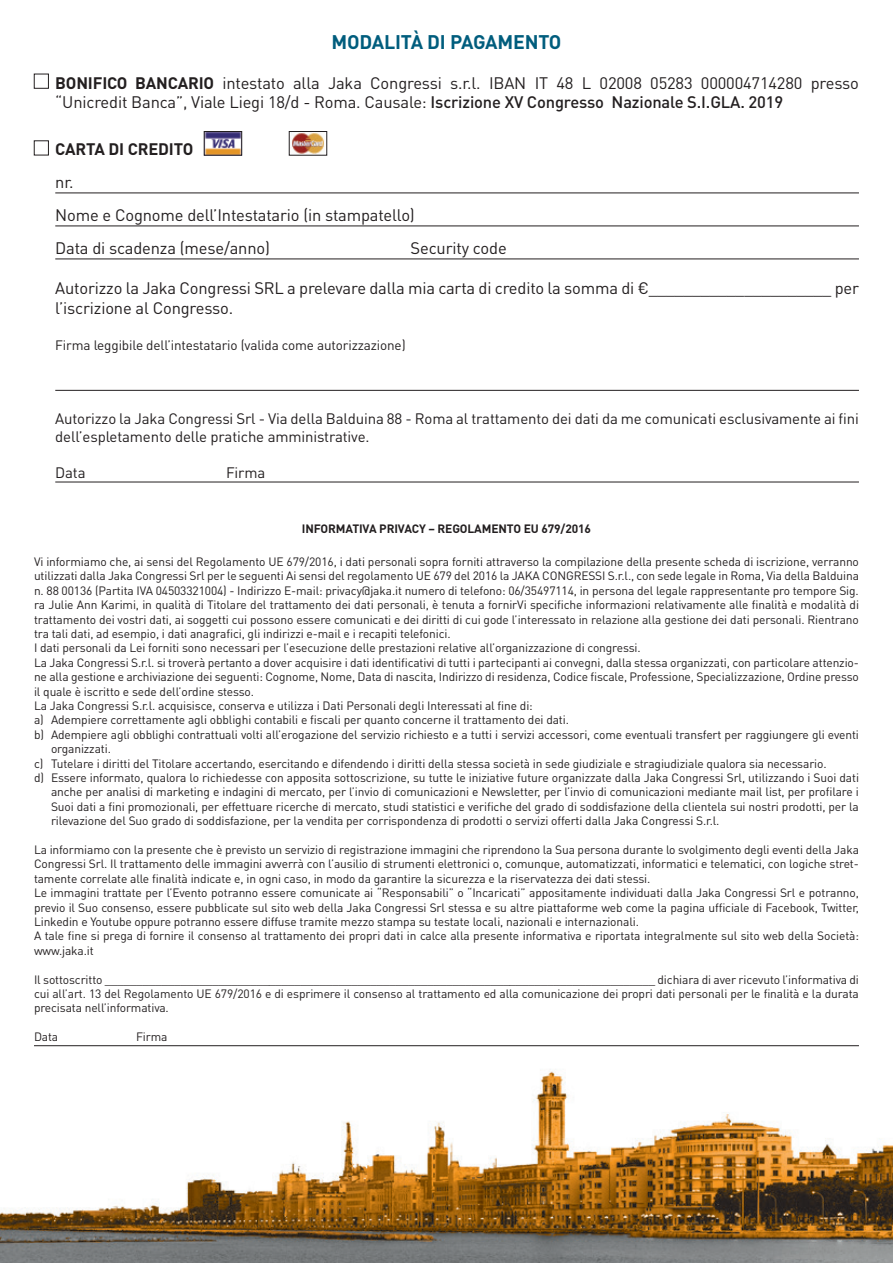
<style>
.page{position:relative;width:893px;height:1263px;background:#fff}
.page>*{position:absolute;margin:0;border:0;box-sizing:border-box;transform-origin:0 0}
.t1{font:700 19.5px "DIN Pro";letter-spacing:-.01em;color:#005d7d}
.t2{font:16.5px/19.8px "DIN Pro";letter-spacing:-.01em;color:#231f20}
.t3{font:700 16.5px "DIN Pro";letter-spacing:-.01em;color:#231f20}
.t4{font:15px/18px "DIN Pro";letter-spacing:-.01em;color:#231f20}
.t5{font:13.5px "DIN Pro";letter-spacing:-.01em;color:#231f20}
.t6{font:12px/14.4px "DIN Pro";letter-spacing:-.01em;color:#231f20}
.t7{font:700 12px "DIN Pro";letter-spacing:-.01em;color:#231f20}
.s1{font-weight:700}
.s2{font-weight:500}
</style>
<div class="page">
<img style="left:0;top:1046px;width:893px;height:217px">
<hr style="left:55px;top:193px;width:804px;height:1px;background:#231f20">
<hr style="left:55px;top:226px;width:804px;height:1px;background:#231f20">
<hr style="left:55px;top:259px;width:804px;height:1px;background:#231f20">
<hr style="left:55px;top:390px;width:804px;height:1px;background:#231f20">
<hr style="left:55px;top:482px;width:804px;height:1px;background:#231f20">
<hr style="left:34px;top:1045px;width:825px;height:1px;background:#231f20">
<div style="left:34px;top:74px;width:15px;height:15px;border:1px solid #231f20"></div>
<div style="left:34px;top:141px;width:15px;height:14px;border:1px solid #231f20"></div>
<img style="left:206px;top:133px;width:34px;height:20px">
<div style="left:204px;top:131px;width:38px;height:24px;border:1px solid #231f20"></div>
<img style="left:291px;top:133px;width:33px;height:20px">
<div style="left:289px;top:131px;width:38px;height:24px;border:1px solid #231f20"></div>
<h1 class="t1" style="left:331px;top:29px;width:231px">MODALITÀ DI PAGAMENTO</h1>
<h2 class="t2" style="left:55px;top:72px;width:805px"><span class="s1">BONIFICO BANCARIO</span> intestato alla Jaka Congressi s.r.l. IBAN IT 48 L 02008 05283 000004714280 presso “Unicredit Banca”, Viale Liegi 18/d - Roma. Causale: <span class="s2">Iscrizione XV Congresso Nazionale S.I.GLA. 2019</span></h2>
<h2 class="t3" style="left:55px;top:138px;width:140px">CARTA DI CREDITO</h2>
<h2 class="t2" style="left:55px;top:165px;width:361px;line-height:33px">nr.<br>Nome e Cognome dell’Intestatario (in stampatello)<br>Data di scadenza (mese/anno)</h2>
<h2 class="t2" style="left:411px;top:238px;width:98px">Security code</h2>
<h2 class="t2" style="left:55px;top:277px;width:805px">Autorizzo la Jaka Congressi SRL a prelevare dalla mia carta di credito la somma di €_____________________ per l’iscrizione al Congresso.</h2>
<p class="t5" style="left:55px;top:336px;width:352px">Firma leggibile dell’intestatario (valida come autorizzazione)</p>
<p class="t4" style="left:55px;top:408px;width:805px">Autorizzo la Jaka Congressi Srl - Via della Balduina 88 - Roma al trattamento dei dati da me comunicati esclusivamente ai fini dell’espletamento delle pratiche amministrative.</p>
<p class="t4" style="left:55px;top:462px;width:32px">Data</p>
<p class="t4" style="left:226px;top:462px;width:41px">Firma</p>
<p class="t7" style="left:302px;top:520px;width:291px">INFORMATIVA PRIVACY – REGOLAMENTO EU 679/2016</p>
<p class="t6" style="left:34px;top:554px;width:826px">Vi informiamo che, ai sensi del Regolamento UE 679/2016, i dati personali sopra forniti attraverso la compilazione della presente scheda di iscrizione, verranno</p>
<p class="t6" style="left:34px;top:568px;width:826px">utilizzati dalla Jaka Congressi Srl per le seguenti Ai sensi del regolamento UE 679 del 2016 la JAKA CONGRESSI S.r.l., con sede legale in Roma, Via della Balduina</p>
<p class="t6" style="left:34px;top:583px;width:826px">n. 88 00136 (Partita IVA 04503321004) - Indirizzo E-mail: privacy@jaka.it numero di telefono: 06/35497114, in persona del legale rappresentante pro tempore Sig.</p>
<p class="t6" style="left:34px;top:597px;width:826px">ra Julie Ann Karimi, in qualità di Titolare del trattamento dei dati personali, è tenuta a fornirVi specifiche informazioni relativamente alle finalità e modalità di</p>
<p class="t6" style="left:34px;top:611px;width:826px">trattamento dei vostri dati, ai soggetti cui possono essere comunicati e dei diritti di cui gode l’interessato in relazione alla gestione dei dati personali. Rientrano</p>
<p class="t6" style="left:34px;top:626px;width:418px">tra tali dati, ad esempio, i dati anagrafici, gli indirizzi e-mail e i recapiti telefonici.</p>
<p class="t6" style="left:34px;top:640px;width:608px">I dati personali da Lei forniti sono necessari per l’esecuzione delle prestazioni relative all’organizzazione di congressi.</p>
<p class="t6" style="left:34px;top:655px;width:826px">La Jaka Congressi S.r.l. si troverà pertanto a dover acquisire i dati identificativi di tutti i partecipanti ai convegni, dalla stessa organizzati, con particolare attenzio-</p>
<p class="t6" style="left:34px;top:669px;width:826px">ne alla gestione e archiviazione dei seguenti: Cognome, Nome, Data di nascita, Indirizzo di residenza, Codice fiscale, Professione, Specializzazione, Ordine presso</p>
<p class="t6" style="left:34px;top:683px;width:221px">il quale è iscritto e sede dell’ordine stesso.</p>
<p class="t6" style="left:34px;top:698px;width:500px">La Jaka Congressi S.r.l. acquisisce, conserva e utilizza i Dati Personali degli Interessati al fine di:</p>
<p class="t6" style="left:34px;top:712px;width:536px">a) Adempiere correttamente agli obblighi contabili e fiscali per quanto concerne il trattamento dei dati.</p>
<p class="t6" style="left:34px;top:727px;width:826px">b) Adempiere agli obblighi contrattuali volti all’erogazione del servizio richiesto e a tutti i servizi accessori, come eventuali transfert per raggiungere gli eventi</p>
<p class="t6" style="left:51px;top:741px;width:61px">organizzati.</p>
<p class="t6" style="left:34px;top:755px;width:794px">c) Tutelare i diritti del Titolare accertando, esercitando e difendendo i diritti della stessa società in sede giudiziale e stragiudiziale qualora sia necessario.</p>
<p class="t6" style="left:34px;top:770px;width:826px">d) Essere informato, qualora lo richiedesse con apposita sottoscrizione, su tutte le iniziative future organizzate dalla Jaka Congressi Srl, utilizzando i Suoi dati</p>
<p class="t6" style="left:51px;top:784px;width:809px">anche per analisi di marketing e indagini di mercato, per l’invio di comunicazioni e Newsletter, per l’invio di comunicazioni mediante mail list, per profilare i</p>
<p class="t6" style="left:51px;top:799px;width:809px">Suoi dati a fini promozionali, per effettuare ricerche di mercato, studi statistici e verifiche del grado di soddisfazione della clientela sui nostri prodotti, per la</p>
<p class="t6" style="left:51px;top:813px;width:670px">rilevazione del Suo grado di soddisfazione, per la vendita per corrispondenza di prodotti o servizi offerti dalla Jaka Congressi S.r.l.</p>
<p class="t6" style="left:34px;top:842px;width:826px">La informiamo con la presente che è previsto un servizio di registrazione immagini che riprendono la Sua persona durante lo svolgimento degli eventi della Jaka Congressi Srl. Il trattamento delle immagini avverrà con l’ausilio di strumenti elettronici o, comunque, automatizzati, informatici e telematici, con logiche stret&shy;tamente correlate alle finalità indicate e, in ogni caso, in modo da garantire la sicurezza e la riservatezza dei dati stessi.<br>Le immagini trattate per l’Evento potranno essere comunicate ai “Responsabili” o “Incaricati” appositamente individuati dalla Jaka Congressi Srl e potranno, previo il Suo consenso, essere pubblicate sul sito web della Jaka Congressi Srl stessa e su altre piattaforme web come la pagina ufficiale di Facebook, Twitter, Linkedin e Youtube oppure potranno essere diffuse tramite mezzo stampa su testate locali, nazionali e internazionali.<br>A tale fine si prega di fornire il consenso al trattamento dei propri dati in calce alla presente informativa e riportata integralmente sul sito web della Società: www.jaka.it</p>
<p class="t6" style="left:34px;top:971px;width:826px;text-align:justify">Il sottoscritto _______________________________________________________________________________________ dichiara di aver ricevuto l’informativa di cui all’art. 13 del Regolamento UE 679/2016 e di esprimere il consenso al trattamento ed alla comunicazione dei propri dati personali per le finalità e la durata precisata nell’informativa.</p>
<p class="t6" style="left:34px;top:1029px;width:26px">Data</p>
<p class="t6" style="left:136px;top:1029px;width:33px">Firma</p>
</div>
